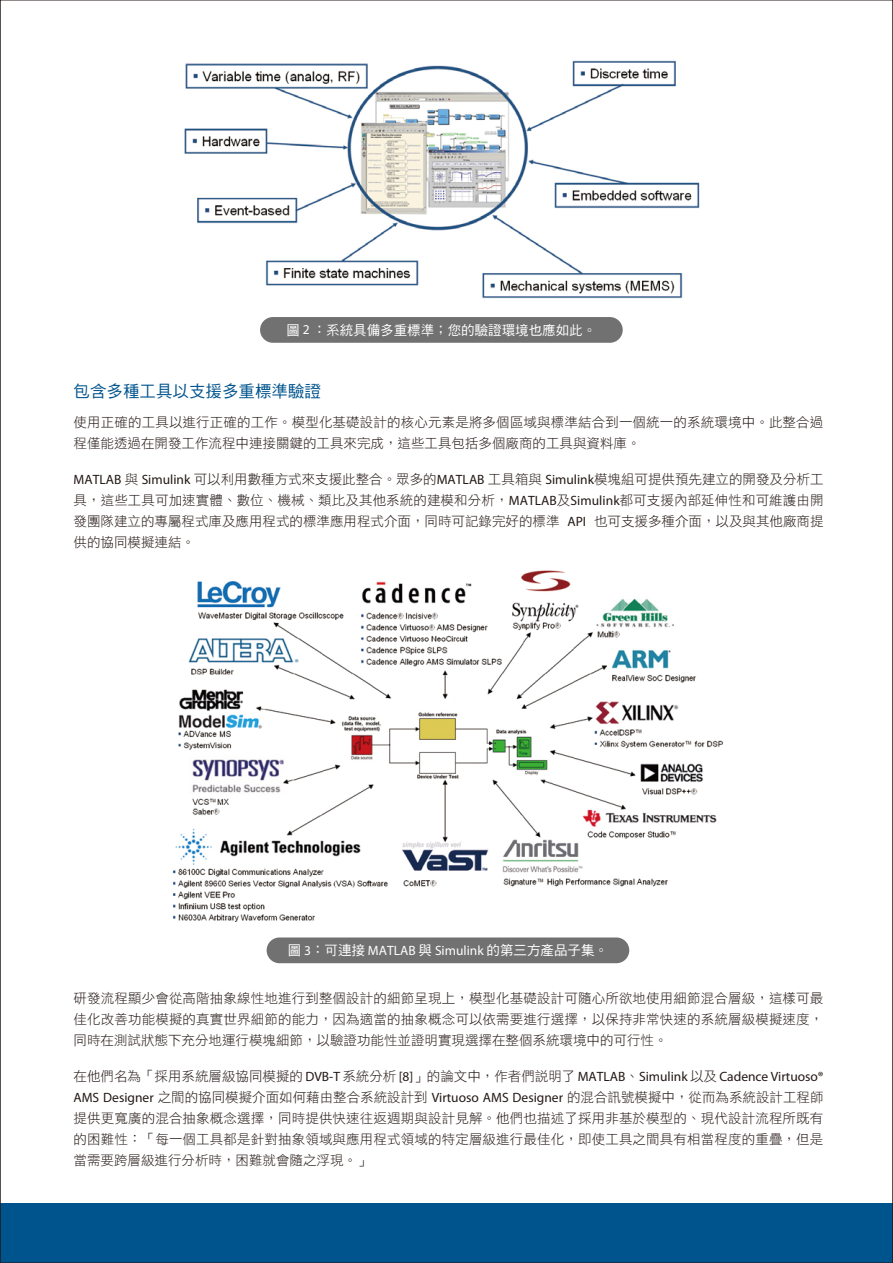
<style>
.page{position:relative;width:893px;height:1263px;background:#fff}
.page>*{position:absolute;margin:0;border:0;box-sizing:border-box;transform-origin:0 0}
.t1{font:16.5px "DF Hei Std W5";color:#00548e}
.t2{font:13.5px/21px "DF Hei Std W3";color:#231815;text-align:justify}
.t3{font:13.5px "Myriad Pro";color:#231815}
.t4{font:13.5px "DF Hei Std W5";color:#fff}
.s1{font-family:"Myriad Pro"}
.s2{font-family:"DF Hei Std W3"}
</style>
<div class="page">
<div style="left:0;top:1203px;width:893px;height:60px;background:#00548e"></div>
<img style="left:184px;top:60px;width:516px;height:239px">
<div style="left:260px;top:317px;width:363px;height:26px;background:#727172;border-radius:13px"></div>
<div style="left:267px;top:937px;width:362px;height:26px;background:#727172;border-radius:13px"></div>
<img style="left:173px;top:570px;width:550px;height:351px">
<svg style="left:892px;top:0;width:1px;height:1263px"></svg>
<p class="t4" style="left:287px;top:322px;width:311px">圖 <span class="s1">2</span> ：系統具備多重標準；您的驗證環境也應如此。</p>
<p class="t1" style="left:74px;top:382px;width:249px">包含多種工具以支援多重標準驗證</p>
<p class="t2" style="left:74px;top:411px;width:751px">使用正確的工具以進行正確的工作。模型化基礎設計的核心元素是將多個區域與標準結合到一個統一的系統環境中。此整合過程僅能透過在開發工作流程中連接關鍵的工具來完成，這些工具包括多個廠商的工具與資料庫。</p>
<p class="t2" style="left:74px;top:468px;width:752px"><span class="s1">MATLAB</span> 與 <span class="s1">Simulink</span> 可以利用數種方式來支援此整合。眾多的<span class="s1">MATLAB</span> 工具箱與 <span class="s1">Simulink</span>模塊組可提供預先建立的開發及分析工具，這些工具可加速實體、數位、機械、類比及其他系統的建模和分析，<span class="s1">MATLAB</span>及<span class="s1">Simulink</span>都可支援內部延伸性和可維護由開發團隊建立的專屬程式庫及應用程式的標準應用程式介面，同時可記錄完好的標準 <span class="s1">API</span> 也可支援多種介面，以及與其他廠商提供的協同模擬連結。</p>
<p class="t4" style="left:288px;top:943px;width:322px">圖 <span class="s1">3</span>：可連接 <span class="s1">MATLAB</span> 與 <span class="s1">Simulink</span> 的第三方產品子集。</p>
<p class="t2" style="left:74px;top:987px;width:751px">研發流程顯少會從高階抽象線性地進行到整個設計的細節呈現上，模型化基礎設計可隨心所欲地使用細節混合層級，這樣可最佳化改善功能模擬的真實世界細節的能力，因為適當的抽象概念可以依需要進行選擇，以保持非常快速的系統層級模擬速度，同時在測試狀態下充分地運行模塊細節，以驗證功能性並證明實現選擇在整個系統環境中的可行性。</p>
<p class="t3" style="left:74px;top:1068px;width:751px"><span class="s2">在他們名為「採用系統層級協同模擬的</span> DVB-T <span class="s2">系統分析</span> [8]<span class="s2">」的論文中，作者們說明了</span> MATLAB<span class="s2">、</span>Simulink <span class="s2">以及</span> Cadence Virtuoso®</p>
<p class="t2" style="left:74px;top:1086px;width:752px"><span class="s1">AMS Designer</span> 之間的協同模擬介面如何藉由整合系統設計到 <span class="s1">Virtuoso AMS Designer</span> 的混合訊號模擬中，從而為系統設計工程師提供更寬廣的混合抽象概念選擇，同時提供快速往返週期與設計見解。他們也描述了採用非基於模型的、現代設計流程所既有的困難性：「每一個工具都是針對抽象領域與應用程式領域的特定層級進行最佳化，即使工具之間具有相當程度的重疊，但是當需要跨層級進行分析時，困難就會隨之浮現。」</p>
</div>
